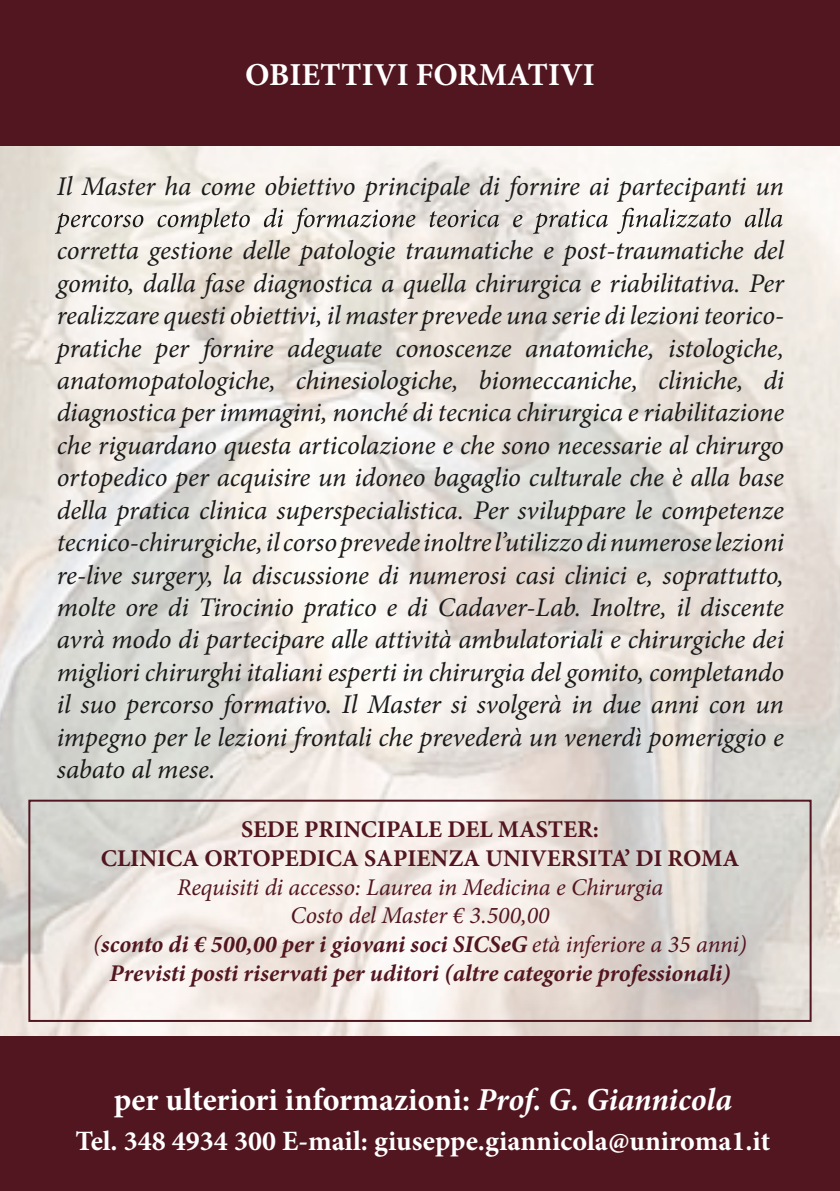
<style>
.page{position:relative;width:840px;height:1191px;background:#fff}
.page>*{position:absolute;margin:0;border:0;box-sizing:border-box;transform-origin:0 0}
.t1{font:700 32px "Minion Pro";color:#fff}
.t2{font:700 28px "Minion Pro";color:#fff}
.t3{font:italic 27px/32.4px "Minion Pro";letter-spacing:-.01em;color:#1a1a1a;text-align:justify}
.t4{font:italic 700 24px/28.8px "Minion Pro";color:#521620;text-align:center}
.t5{font:700 24px/28.8px "Minion Pro";color:#521620;text-align:center}
.s1{font-weight:400}
.s2{font-style:italic}
</style>
<div class="page">
<div style="left:0;top:0;width:839px;height:145px;background:#521620"></div>
<img style="left:0;top:147px;width:839px;height:889px">
<div style="left:0;top:1036px;width:839px;height:155px;background:#521620"></div>
<svg style="left:55px;top:208px;width:727px;height:26px"></svg>
<div style="left:28px;top:799px;width:783px;height:223px;border:2px solid #521620"></div>
<p class="t1" style="left:245px;top:53px;width:351px">OBIETTIVI FORMATIVI</p>
<p class="t3" style="left:57px;top:170px;width:728px">Il Master ha come obiettivo principale di fornire ai partecipanti un</p>
<p class="t3" style="left:57px;top:234px;width:728px">corretta gestione delle patologie traumatiche e post-traumatiche del gomito, dalla fase diagnostica a quella chirurgica e riabilitativa. Per realizzare questi obiettivi, il master prevede una serie di lezioni teorico&shy;pratiche per fornire adeguate conoscenze anatomiche, istologiche, anatomopatologiche, chinesiologiche, biomeccaniche, cliniche, di diagnostica per immagini, nonché di tecnica chirurgica e riabilitazione che riguardano questa articolazione e che sono necessarie al chirurgo ortopedico per acquisire un idoneo bagaglio culturale che è alla base della pratica clinica superspecialistica. Per sviluppare le competenze tecnico-chirurgiche,ilcorsoprevede inoltre l’utilizzodinumerose lezioni re-live surgery, la discussione di numerosi casi clinici e, soprattutto, molte ore di Tirocinio pratico e di Cadaver-Lab. Inoltre, il discente avrà modo di partecipare alle attività ambulatoriali e chirurgiche dei migliori chirurghi italiani esperti in chirurgia del gomito, completando il suo percorso formativo. Il Master si svolgerà in due anni con un impegno per le lezioni frontali che prevederà un venerdì pomeriggio e sabato al mese.</p>
<p class="t5" style="left:101px;top:814px;width:639px">SEDE PRINCIPALE DEL MASTER:<br>CLINICA ORTOPEDICA SAPIENZA UNIVERSITA’ DI ROMA</p>
<p class="t4" style="left:93px;top:872px;width:655px"><span class="s1">Requisiti di accesso: Laurea in Medicina e Chirurgia<br>Costo del Master € 3.500,00<br>(</span>sconto di € 500,00 per i giovani soci SICSeG <span class="s1">età inferiore a 35 anni)<br></span>Previsti posti riservati per uditori (altre categorie professionali)</p>
<p class="t1" style="left:114px;top:1076px;width:619px">per ulteriori informazioni: <span class="s2">Prof. G. Giannicola</span></p>
<p class="t2" style="left:75px;top:1121px;width:695px">Tel. 348 4934 300 E-mail: giuseppe.giannicola@uniroma1.it</p>
</div>
